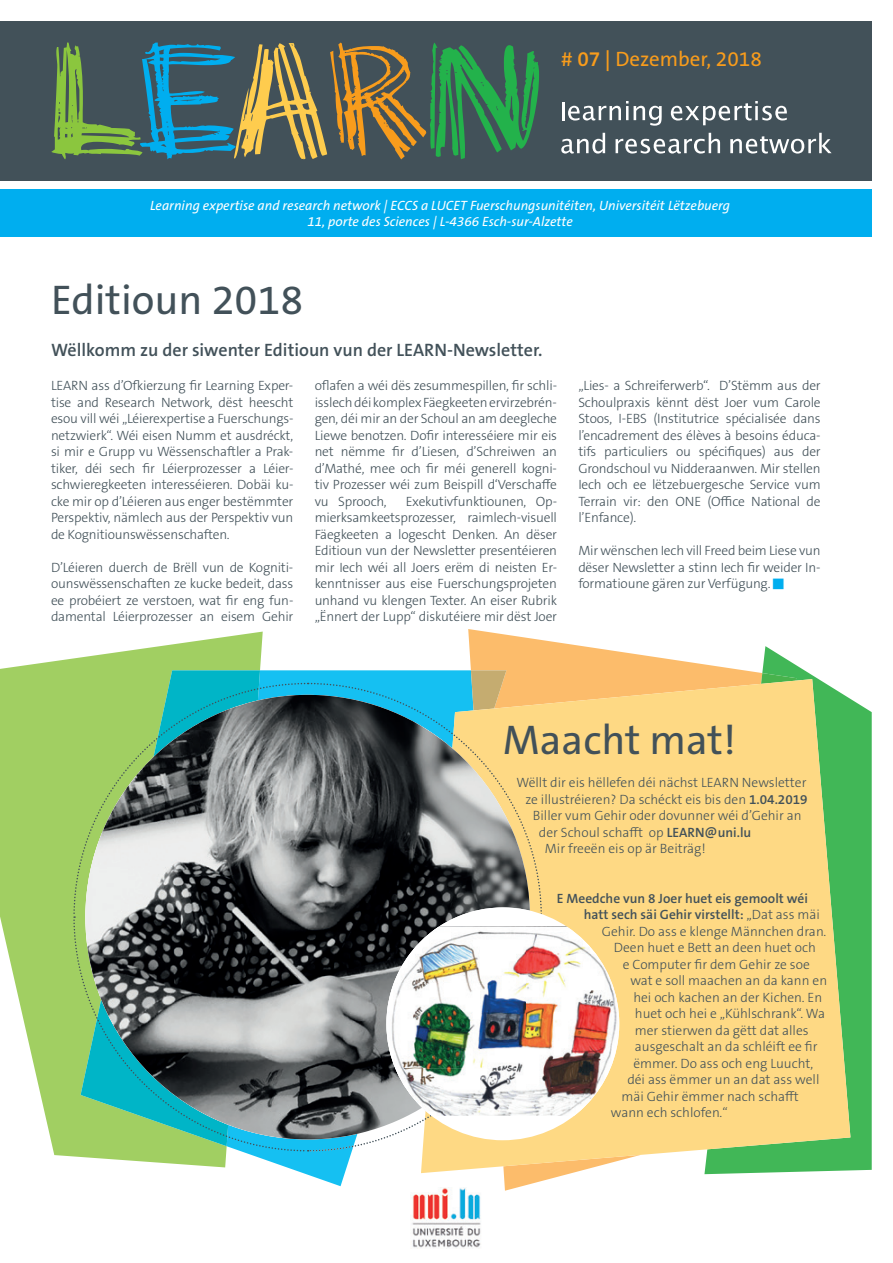
<style>
.page{position:relative;width:893px;height:1263px;background:#fff}
.page>*{position:absolute;margin:0;border:0;box-sizing:border-box;transform-origin:0 0}
.t1{font:41.7px "The Sans B W5 Plain";color:#425159}
.t2{font:20.85px "The Sans B W5 Plain";color:#f89c1c}
.t3{font:600 18px "The Sans B W6";color:#425159}
.t4{font:300 13.5px/16.5px "The Sans B W3";color:#425159;text-align:justify}
.t5{font:italic 13.5px/16.2px "The Sans B W5 Plain";color:#fff;text-align:center}
.t6{font:600 13.5px/16.5px "The Sans B W6";color:#425159}
.s1{font-family:"The Sans B W6";font-weight:600}
.s2{font-family:"The Sans B W3";font-weight:300}
</style>
<div class="page">
<svg style="left:0;top:631px;width:263px;height:536px;fill:#a1cf62"></svg>
<svg style="left:227px;top:670px;width:241px;height:516px"></svg>
<svg style="left:81px;top:670px;width:179px;height:249px;background:#54c394"></svg>
<svg style="left:468px;top:629px;width:242px;height:562px"></svg>
<svg style="left:471px;top:670px;width:35px;height:9px"></svg>
<svg style="left:704px;top:646px;width:168px;height:528px;fill:#41b757"></svg>
<svg style="left:761px;top:673px;width:35px;height:6px"></svg>
<svg style="left:421px;top:679px;width:429px;height:494px;background:#ecd581"></svg>
<div style="left:0;top:21px;width:872px;height:160px;background:#425159"></div>
<div style="left:0;top:189px;width:872px;height:48px;background:#00aeef"></div>
<svg style="left:51px;top:43px;width:488px;height:116px"></svg>
<img style="left:412px;top:1187px;width:70px;height:61px">
<svg style="left:562px;top:101px;width:66px;height:20px"></svg>
<svg style="left:634px;top:106px;width:28px;height:20px"></svg>
<svg style="left:671px;top:101px;width:116px;height:24px"></svg>
<svg style="left:561px;top:133px;width:44px;height:21px"></svg>
<svg style="left:616px;top:133px;width:104px;height:21px"></svg>
<svg style="left:730px;top:133px;width:102px;height:21px"></svg>
<svg style="left:310px;top:1116px;width:232px;height:35px"></svg>
<svg style="left:308px;top:682px;width:235px;height:232px;background:#b4cba1"></svg>
<svg style="left:73px;top:682px;width:233px;height:235px;background:#8bca71"></svg>
<svg style="left:73px;top:919px;width:235px;height:233px;background:#54c197"></svg>
<svg style="left:85px;top:695px;width:445px;height:444px;background:#686b6c"></svg>
<img style="left:152px;top:695px;width:156px;height:63px">
<img style="left:386px;top:907px;width:233px;height:233px;border-radius:50%">
<img style="left:386px;top:926px;width:54px;height:108px">
<img style="left:526px;top:926px;width:93px;height:190px">
<img style="left:395px;top:1068px;width:131px;height:48px">
<h2 class="t2" style="left:561px;top:46px;width:202px"><span class="s1"># 07 |</span> Dezember, 2018</h2>
<p class="t5" style="left:150px;top:197px;width:581px">Learning expertise and research network | ECCS a LUCET Fuerschungsunitéiten, Universitéit Lëtzebuerg<br>11, porte des Sciences | L-4366 Esch-sur-Alzette</p>
<h1 class="t1" style="left:51px;top:273px;width:254px">Editioun 2018</h1>
<h3 class="t3" style="left:51px;top:338px;width:493px">Wëllkomm zu der siwenter Editioun vun der LEARN-Newsletter.</h3>
<p class="t4" style="left:51px;top:378px;width:244px">LEARN ass d’Ofkierzung fir Learning Exper&shy;tise and Research Network, dëst heescht esou vill wéi „Léierexpertise a Fuerschungs&shy;netzwierk“. Wéi eisen Numm et ausdréckt, si mir e Grupp vu Wëssenschaftler a Prak&shy;tiker, déi sech fir Léierprozesser a Léier&shy;schwieregkeeten interesséieren. Dobäi ku&shy;cke mir op d’Léieren aus enger bestëmmter Perspektiv, nämlech aus der Perspektiv vun de Kognitiounswëssenschaften.</p>
<p class="t4" style="left:51px;top:559px;width:244px">D’Léieren duerch de Brëll vun de Kogniti&shy;ounswëssenschaften ze kucke bedeit, dass ee probéiert ze verstoen, wat fir eng fun&shy;damental Léierprozesser an eisem Gehir</p>
<p class="t4" style="left:315px;top:378px;width:244px">oflafen a wéi dës zesummespillen, fir schli&shy;isslech déi komplex Fäegkeeten ervirzebrén&shy;gen, déi mir an der Schoul an am deegleche Liewe benotzen. Dofir interesséiere mir eis net nëmme fir d’Liesen, d’Schreiwen an d’Mathé, mee och fir méi generell kogni&shy;tiv Prozesser wéi zum Beispill d‘Verschaffe vu Sprooch,</p>
<p class="t4" style="left:315px;top:493px;width:244px;text-indent:91px">Exekutivfunktiounen, Op&shy;mierksamkeetsprozesser, raimlech-visuell Fäegkeeten a logescht Denken. An dëser Editioun vun der Newsletter presentéieren mir Iech wéi all Joers erëm di neisten Er&shy;kenntnisser aus eise Fuerschungsprojeten unhand vu klengen Texter. An eiser Rubrik „Ënnert der Lupp“ diskutéiere mir dëst Joer</p>
<p class="t4" style="left:578px;top:377px;width:244px">„Lies- a Schreiferwerb“. D’Stëmm aus der Schoulpraxis kënnt dëst Joer vum Carole Stoos, I-EBS (Institutrice spécialisée dans l’encadrement des élèves à besoins éduca&shy;tifs particuliers ou spécifiques) aus der Grondschoul vu Nidderaanwen. Mir stellen Iech och ee lëtzebuergesche Service vum Terrain vir: den ONE (Office National de l’Enfance).</p>
<p class="t4" style="left:578px;top:542px;width:244px">Mir wënschen Iech vill Freed beim Liese vun dëser Newsletter a stinn Iech fir weider In&shy;formatioune gären zur Verfügung.</p>
<h1 class="t1" style="left:503px;top:713px;width:235px">Maacht mat!</h1>
<p class="t4" style="left:516px;top:774px;width:292px">Wëllt dir eis hëllefen déi nächst LEARN Newsletter</p>
<p class="t4" style="left:525px;top:791px;width:284px">ze illustréieren? Da schéckt eis bis den <span class="s1">1.04.2019</span></p>
<p class="t4" style="left:533px;top:807px;width:270px">Biller vum Gehir oder dovunner wéi d’Gehir an</p>
<p class="t4" style="left:539px;top:824px;width:214px">der Schoul schafft op <span class="s1">LEARN@uni.lu</span></p>
<p class="t4" style="left:545px;top:840px;width:162px">Mir freeën eis op är Beiträg!</p>
<p class="t6" style="left:584px;top:890px;width:238px;text-indent:-27px">E Meedche vun 8 Joer huet eis gemoolt wéi hatt sech säi Gehir virstellt: <span class="s2">„Dat ass mäi</span></p>
<p class="t4" style="left:602px;top:923px;width:226px">Gehir. Do ass e klenge Männchen dran.</p>
<p class="t4" style="left:614px;top:939px;width:204px">Deen huet e Bett an deen huet och</p>
<p class="t4" style="left:623px;top:956px;width:188px">e Computer fir dem Gehir ze soe</p>
<p class="t4" style="left:630px;top:972px;width:198px">wat e soll maachen an da kann en</p>
<p class="t4" style="left:633px;top:989px;width:190px">hei och kachen an der Kichen. En</p>
<p class="t4" style="left:635px;top:1005px;width:192px">huet och hei e „Kühlschrank“. Wa</p>
<p class="t4" style="left:635px;top:1022px;width:175px">mer stierwen da gëtt dat alles</p>
<p class="t4" style="left:635px;top:1038px;width:184px">ausgeschalt an da schléift ee fir</p>
<p class="t4" style="left:633px;top:1055px;width:181px">ëmmer. Do ass och eng Luucht,</p>
<p class="t4" style="left:627px;top:1071px;width:194px">déi ass ëmmer un an dat ass well</p>
<p class="t4" style="left:621px;top:1088px;width:179px">mäi Gehir ëmmer nach schafft</p>
<p class="t4" style="left:611px;top:1104px;width:118px">wann ech schlofen.“</p>
</div>
